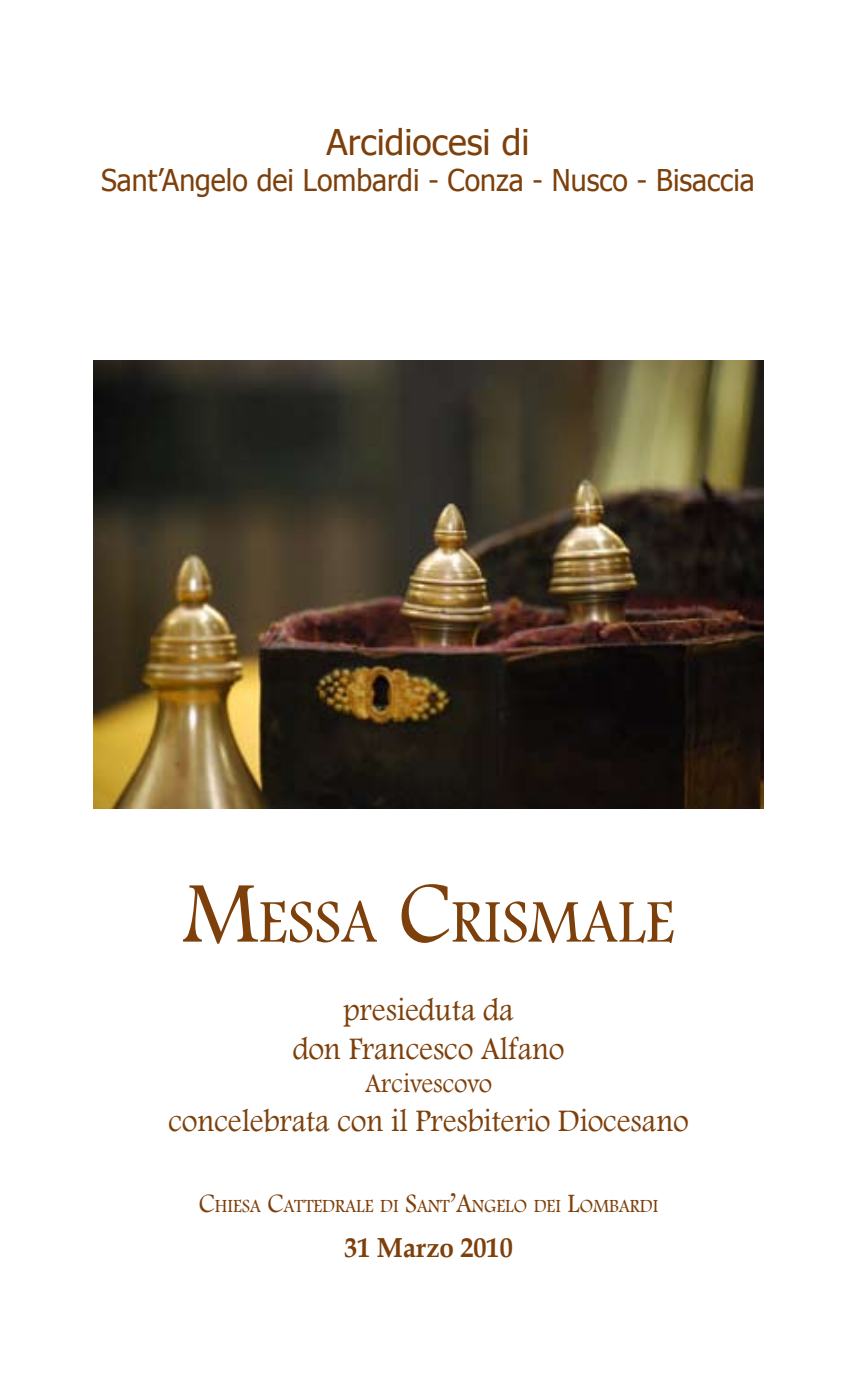
<style>
.page{position:relative;width:851px;height:1382px;background:#fff}
.page>*{position:absolute;margin:0;border:0;box-sizing:border-box;transform-origin:0 0}
.t1{font:63px "Footlight MT Light";color:#7e400b;scale:.95 1}
.t2{font:35.5px "Tahoma";color:#7e400b}
.t3{font:32.5px/39px "Footlight MT Light";color:#7e400b;text-align:center;scale:.95 1}
.t4{font:30px "Tahoma";color:#7e400b;scale:.95 1}
.t5{font:27.5px "Footlight MT Light";color:#7e400b;scale:.95 1}
.t6{font:700 27.5px "Book Antiqua";color:#7e400b;scale:.95 1}
.t7{font:19.25px "Footlight MT Light";color:#7e400b;scale:.95 1}
.s1{font-size:90px}
.s2{font-size:27.5px}
</style>
<div class="page">
<img style="left:93px;top:360px;width:670px;height:449px">
<p class="t2" style="left:326px;top:118px;width:204px">Arcidiocesi di</p>
<p class="t4" style="left:101px;top:160px;width:689px">Sant’Angelo dei Lombardi - Conza - Nusco - Bisaccia</p>
<h1 class="t1" style="left:183px;top:884px;width:519px"><span class="s1">M</span>ESSA <span class="s1">C</span>RISMALE</h1>
<p class="t3" style="left:292px;top:989px;width:287px">presieduta da<br>don Francesco Alfano</p>
<p class="t5" style="left:365px;top:1066px;width:135px">Arcivescovo</p>
<p class="t3" style="left:168px;top:1100px;width:549px">concelebrata con il Presbiterio Diocesano</p>
<p class="t7" style="left:199px;top:1194px;width:485px"><span class="s2">C</span>HIESA <span class="s2">C</span>ATTEDRALE DI <span class="s2">S</span>ANT<span class="s2">’A</span>NGELO DEI <span class="s2">L</span>OMBARDI</p>
<p class="t6" style="left:344px;top:1229px;width:179px">31 Marzo 2010</p>
</div>
